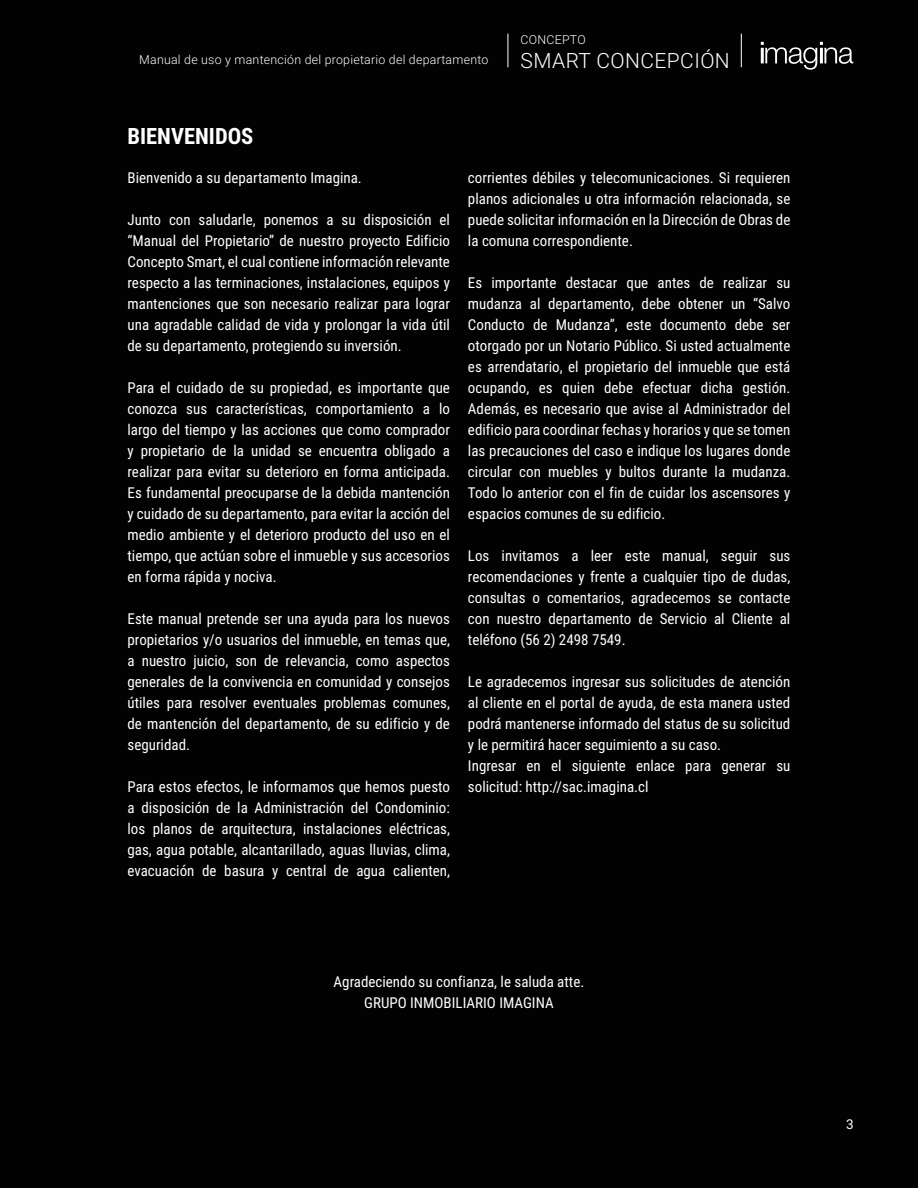
<style>
.page{position:relative;width:918px;height:1188px;background:#020203}
.page>*{position:absolute;margin:0;border:0;box-sizing:border-box;transform-origin:0 0}
.t1{font:700 22.5px "Roboto Condensed";color:#fff}
.t2{font:300 21px "Roboto";letter-spacing:.02em;color:#fff}
.t3{font:15px/21px "Roboto Condensed";color:#fff;text-align:justify}
.t4{font:13.5px "Roboto";color:#fff}
.t5{font:300 12.3px "Roboto";letter-spacing:.02em;color:#fff}
</style>
<div class="page">
<svg style="left:761px;top:42px;width:92px;height:28px"></svg>
<hr style="left:741px;top:34px;width:1px;height:33px;background:#fff">
<hr style="left:507px;top:34px;width:1px;height:33px;background:#fff">
<p class="t5" style="left:139px;top:51px;width:351px">Manual de uso y mantención del propietario del departamento</p>
<p class="t5" style="left:521px;top:31px;width:67px">CONCEPTO</p>
<h2 class="t2" style="left:521px;top:46px;width:211px">SMART CONCEPCIÓN</h2>
<h1 class="t1" style="left:128px;top:121px;width:127px">BIENVENIDOS</h1>
<p class="t3" style="left:128px;top:166px;width:236px">Bienvenido a su departamento Imagina.</p>
<p class="t3" style="left:128px;top:208px;width:324px">Junto con saludarle, ponemos a su disposición el “Manual del Propietario” de nuestro proyecto Edificio Concepto Smart, el cual contiene información relevante respecto a las terminaciones, instalaciones, equipos y mantenciones que son necesario realizar para lograr una agradable calidad de vida y prolongar la vida útil de su departamento, protegiendo su inversión.</p>
<p class="t3" style="left:128px;top:376px;width:324px">Para el cuidado de su propiedad, es importante que conozca sus características, comportamiento a lo largo del tiempo y las acciones que como comprador y propietario de la unidad se encuentra obligado a realizar para evitar su deterioro en forma anticipada.<br>Es fundamental preocuparse de la debida mantención y cuidado de su departamento, para evitar la acción del medio ambiente y el deterioro producto del uso en el tiempo, que actúan sobre el inmueble y sus accesorios en forma rápida y nociva.</p>
<p class="t3" style="left:128px;top:607px;width:324px">Este manual pretende ser una ayuda para los nuevos propietarios y/o usuarios del inmueble, en temas que, a nuestro juicio, son de relevancia, como aspectos generales de la convivencia en comunidad y consejos útiles para resolver eventuales problemas comunes, de mantención del departamento, de su edificio y de seguridad.</p>
<p class="t3" style="left:128px;top:775px;width:324px">Para estos efectos, le informamos que hemos puesto a disposición de la Administración del Condominio: los planos de arquitectura, instalaciones eléctricas, gas, agua potable, alcantarillado, aguas lluvias, clima, evacuación de basura y central de agua calienten,</p>
<p class="t3" style="left:468px;top:166px;width:324px">corrientes débiles y telecomunicaciones. Si requieren planos adicionales u otra información relacionada, se puede solicitar información en la Dirección de Obras de la comuna correspondiente.</p>
<p class="t3" style="left:468px;top:271px;width:324px">Es importante destacar que antes de realizar su mudanza al departamento, debe obtener un “Salvo Conducto de Mudanza”, este documento debe ser otorgado por un Notario Público. Si usted actualmente es arrendatario, el propietario del inmueble que está ocupando, es quien debe efectuar dicha gestión.<br>Además, es necesario que avise al Administrador del edificio para coordinar fechas y horarios y que se tomen las precauciones del caso e indique los lugares donde circular con muebles y bultos durante la mudanza.<br>Todo lo anterior con el fin de cuidar los ascensores y espacios comunes de su edificio.</p>
<p class="t3" style="left:468px;top:544px;width:324px">Los invitamos a leer este manual, seguir sus recomendaciones y frente a cualquier tipo de dudas, consultas o comentarios, agradecemos se contacte con nuestro departamento de Servicio al Cliente al teléfono (56 2) 2498 7549.</p>
<p class="t3" style="left:468px;top:670px;width:324px;text-align:left">Le agradecemos ingresar sus solicitudes de atención al cliente en el portal de ayuda, de esta manera usted podrá mantenerse informado del status de su solicitud y le permitirá hacer seguimiento a su caso.<br>Ingresar en el siguiente enlace para generar su solicitud: http://sac.imagina.cl</p>
<p class="t3" style="left:334px;top:971px;width:252px;text-align:center">Agradeciendo su confianza, le saluda atte.<br>GRUPO INMOBILIARIO IMAGINA</p>
<p class="t4" style="left:846px;top:1114px;width:9px">3</p>
</div>
